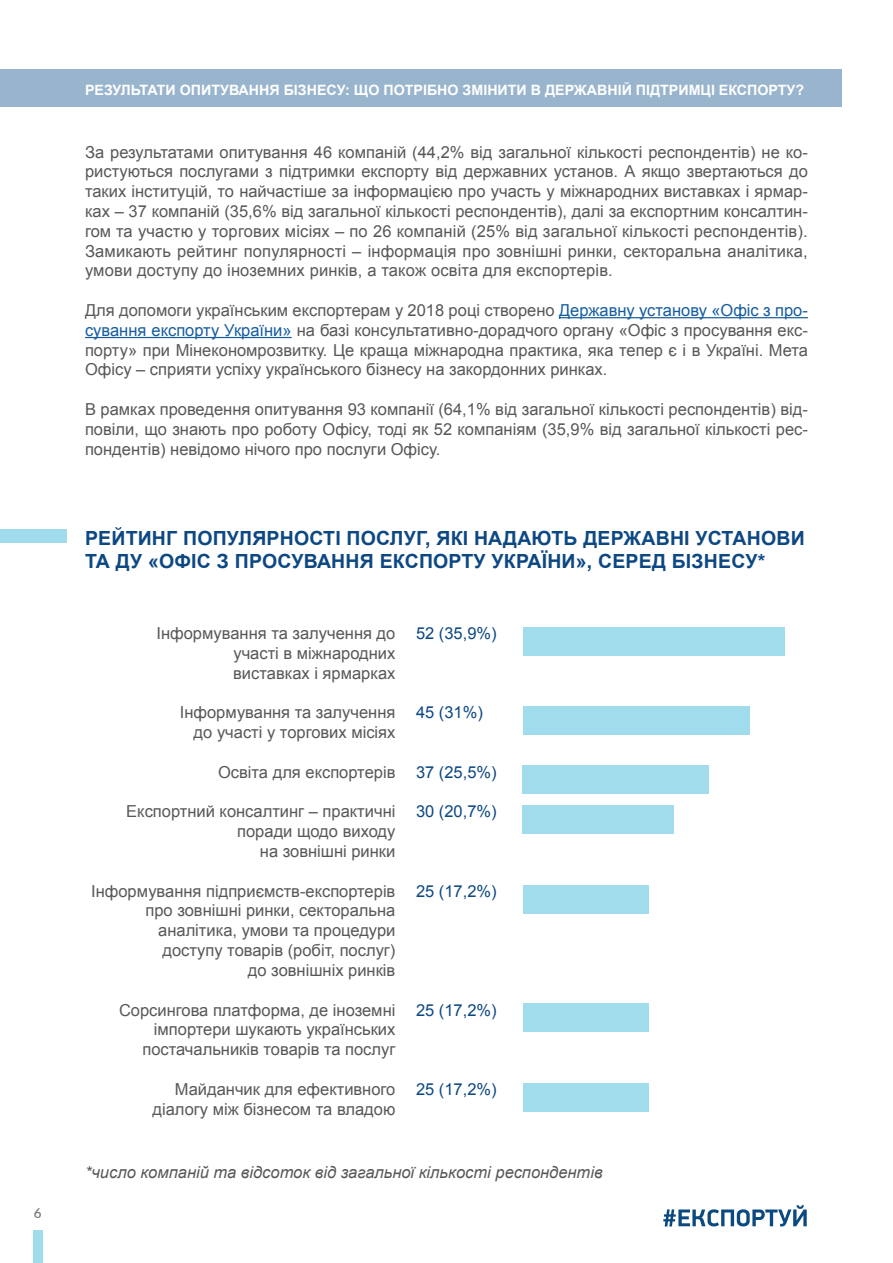
<style>
.page{position:relative;width:893px;height:1263px;background:#fff}
.page>*{position:absolute;margin:0;border:0;box-sizing:border-box;transform-origin:0 0}
.t1{font:700 19.5px/23.4px "Arial";letter-spacing:.01em;color:#0d4883}
.t2{font:16.5px/19.8px "Arial";color:#57585a;text-align:right}
.t3{font:16.5px "Arial";color:#0d4883}
.t4{font:italic 16.5px "Arial";color:#57585a}
.t5{font:700 14.25px "Arial";color:#fff}
.t6{font:600 13.5px "Lato";color:#76787b}
.s1{color:#175d9e}
</style>
<div class="page">
<div style="left:33px;top:1230px;width:10px;height:33px;background:#a1dcec"></div>
<hr style="left:892px;top:70px;width:1px;height:37px;background:#99b4cd">
<div style="left:0;top:69px;width:842px;height:38px;background:#99b4cd"></div>
<svg style="left:663px;top:1205px;width:144px;height:21px"></svg>
<hr style="left:559px;top:317px;width:249px;height:1px;background:#175d9e">
<hr style="left:85px;top:337px;width:207px;height:1px;background:#175d9e">
<div style="left:523px;top:1083px;width:126px;height:29px;background:#a1dcec"></div>
<div style="left:523px;top:1003px;width:126px;height:28px;background:#a1dcec"></div>
<div style="left:523px;top:885px;width:126px;height:29px;background:#a1dcec"></div>
<div style="left:523px;top:706px;width:226px;height:28px;background:#a1dcec"></div>
<div style="left:523px;top:627px;width:262px;height:29px;background:#a1dcec"></div>
<div style="left:523px;top:765px;width:186px;height:29px;background:#a1dcec"></div>
<div style="left:523px;top:805px;width:151px;height:29px;background:#a1dcec"></div>
<div style="left:0;top:529px;width:66px;height:13px;background:#a1dcec"></div>
<p class="t6" style="left:34px;top:1203px;width:9px">6</p>
<p class="t5" style="left:85px;top:80px;width:721px">РЕЗУЛЬТАТИ ОПИТУВАННЯ БІЗНЕСУ: ЩО ПОТРІБНО ЗМІНИТИ В ДЕРЖАВНІЙ ПІДТРИМЦІ ЕКСПОРТУ?</p>
<p class="t2" style="left:85px;top:142px;width:724px;text-align:justify">За результатами опитування 46 компаній (44,2% від загальної кількості респондентів) не ко&shy;ристуються послугами з підтримки експорту від державних установ. А якщо звертаються до таких інституцій, то найчастіше за інформацією про участь у міжнародних виставках і ярмар&shy;ках – 37 компаній (35,6% від загальної кількості респондентів), далі за експортним консалтин&shy;гом та участю у торгових місіях – по 26 компаній (25% від загальної кількості респондентів).<br>Замикають рейтинг популярності – інформація про зовнішні ринки, секторальна аналітика, умови доступу до іноземних ринків, а також освіта для експортерів.</p>
<p class="t2" style="left:85px;top:300px;width:724px;text-align:justify">Для допомоги українським експортерам у 2018 році створено <span class="s1">Державну установу «Офіс з про&shy;сування експорту України»</span> на базі консультативно-дорадчого органу «Офіс з просування екс&shy;порту» при Мінекономрозвитку. Це краща міжнародна практика, яка тепер є і в Україні. Мета Офісу – сприяти успіху українського бізнесу на закордонних ринках.</p>
<p class="t2" style="left:85px;top:399px;width:724px;text-align:justify">В рамках проведення опитування 93 компанії (64,1% від загальної кількості респондентів) від&shy;повіли, що знають про роботу Офісу, тоді як 52 компаніям (35,9% від загальної кількості рес&shy;пондентів) невідомо нічого про послуги Офісу.</p>
<p class="t1" style="left:85px;top:527px;width:721px">РЕЙТИНГ ПОПУЛЯРНОСТІ ПОСЛУГ, ЯКІ НАДАЮТЬ ДЕРЖАВНІ УСТАНОВИ<br>ТА ДУ «ОФІС З ПРОСУВАННЯ ЕКСПОРТУ УКРАЇНИ», СЕРЕД БІЗНЕСУ*</p>
<p class="t2" style="left:233px;top:624px;width:164px;text-align:justify;text-indent:-77px">Інформування та залучення до участі в міжнародних виставках і ярмарках</p>
<p class="t2" style="left:180px;top:703px;width:217px">Інформування та залучення до участі у торгових місіях</p>
<p class="t2" style="left:218px;top:762px;width:179px">Освіта для експортерів</p>
<p class="t2" style="left:126px;top:802px;width:271px">Експортний консалтинг – практичні поради щодо виходу<br>на зовнішні ринки</p>
<p class="t2" style="left:91px;top:881px;width:306px">Інформування підприємств-експортерів про зовнішні ринки, секторальна аналітика, умови та процедури<br>доступу товарів (робіт, послуг)<br>до зовнішніх ринків</p>
<p class="t2" style="left:119px;top:1000px;width:278px">Сорсингова платформа, де іноземні імпортери шукають українських постачальників товарів та послуг</p>
<p class="t2" style="left:152px;top:1079px;width:244px">Майданчик для ефективного діалогу між бізнесом та владою</p>
<p class="t3" style="left:416px;top:623px;width:82px">52 (35,9%)</p>
<p class="t3" style="left:416px;top:702px;width:68px">45 (31%)</p>
<p class="t3" style="left:416px;top:761px;width:82px">37 (25,5%)</p>
<p class="t3" style="left:416px;top:801px;width:82px">30 (20,7%)</p>
<p class="t3" style="left:416px;top:880px;width:82px">25 (17,2%)</p>
<p class="t3" style="left:416px;top:999px;width:82px">25 (17,2%)</p>
<p class="t3" style="left:416px;top:1078px;width:82px">25 (17,2%)</p>
<p class="t4" style="left:85px;top:1161px;width:519px">*число компаній та відсоток від загальної кількості респондентів</p>
</div>
